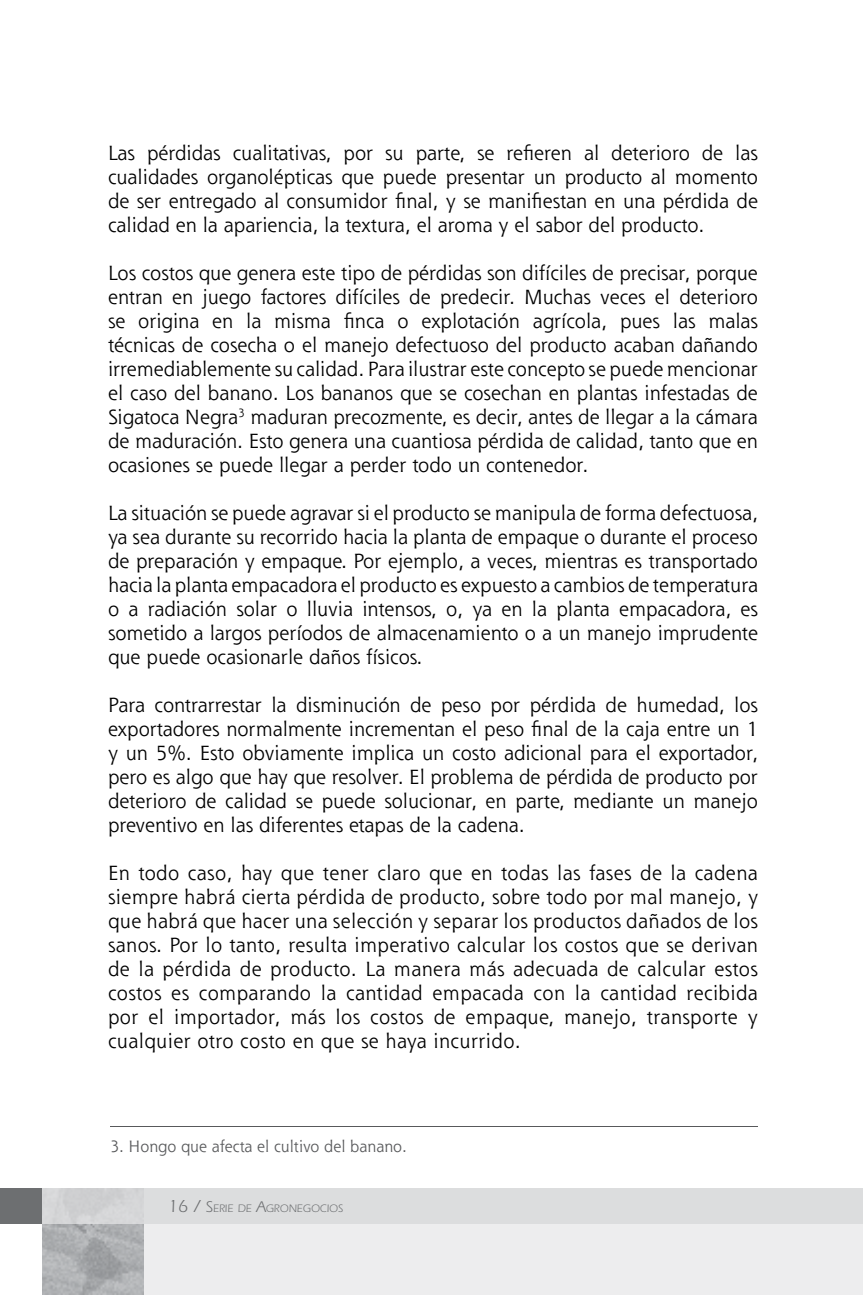
<style>
.page{position:relative;width:864px;height:1296px;background:#fff}
.page>*{position:absolute;margin:0;border:0;box-sizing:border-box;transform-origin:0 0}
.t1{font:20px/24px "Shannon";color:#000;text-align:justify}
.t2{font:16px "Shannon";color:#58595b}
.t3{font:11.2px "Itc Eras";color:#6d6f71}
.s1{font-size:18px}
.s2{font-size:16px}
</style>
<div class="page">
<div style="left:42px;top:1189px;width:821px;height:106px;background:#ededee"></div>
<div style="left:1px;top:1189px;width:862px;height:35px;background:#dcddde"></div>
<div style="left:0;top:1189px;width:42px;height:35px;background:#6d6f71"></div>
<img style="left:42px;top:1224px;width:102px;height:71px">
<div style="left:42px;top:1189px;width:102px;height:35px;background:#d3d4d6"></div>
<hr style="left:110px;top:1126px;width:648px;height:1px;background:#58595b">
<p class="t1" style="left:108px;top:141px;width:652px">Las pérdidas cualitativas, por su parte, se refieren al deterioro de las cualidades organolépticas que puede presentar un producto al momento de ser entregado al consumidor final, y se manifiestan en una pérdida de calidad en la apariencia, la textura, el aroma y el sabor del producto.</p>
<p class="t1" style="left:108px;top:261px;width:652px">Los costos que genera este tipo de pérdidas son difíciles de precisar, porque entran en juego factores difíciles de predecir. Muchas veces el deterioro se origina en la misma finca o explotación agrícola, pues las malas técnicas de cosecha o el manejo defectuoso del producto acaban dañando irremediablemente su calidad. Para ilustrar este concepto se puede mencionar el caso del banano. Los bananos que se cosechan en plantas infestadas de Sigatoca Negra<sup>3</sup> maduran precozmente, es decir, antes de llegar a la cámara de maduración. Esto genera una cuantiosa pérdida de calidad, tanto que en ocasiones se puede llegar a perder todo un contenedor.</p>
<p class="t1" style="left:108px;top:501px;width:652px">La situación se puede agravar si el producto se manipula de forma defectuosa, ya sea durante su recorrido hacia la planta de empaque o durante el proceso de preparación y empaque. Por ejemplo, a veces, mientras es transportado hacia la planta empacadora el producto es expuesto a cambios de temperatura o a radiación solar o lluvia intensos, o, ya en la planta empacadora, es sometido a largos períodos de almacenamiento o a un manejo imprudente que puede ocasionarle daños físicos.</p>
<p class="t1" style="left:108px;top:693px;width:652px">Para contrarrestar la disminución de peso por pérdida de humedad, los exportadores normalmente incrementan el peso final de la caja entre un 1 y un 5%. Esto obviamente implica un costo adicional para el exportador, pero es algo que hay que resolver. El problema de pérdida de producto por deterioro de calidad se puede solucionar, en parte, mediante un manejo preventivo en las diferentes etapas de la cadena.</p>
<p class="t1" style="left:108px;top:861px;width:652px">En todo caso, hay que tener claro que en todas las fases de la cadena siempre habrá cierta pérdida de producto, sobre todo por mal manejo, y que habrá que hacer una selección y separar los productos dañados de los sanos. Por lo tanto, resulta imperativo calcular los costos que se derivan de la pérdida de producto. La manera más adecuada de calcular estos costos es comparando la cantidad empacada con la cantidad recibida por el importador, más los costos de empaque, manejo, transporte y cualquier otro costo en que se haya incurrido.</p>
<p class="t2" style="left:110px;top:1136px;width:298px">3. Hongo que afecta el cultivo del banano.</p>
<p class="t3" style="left:168px;top:1202px;width:176px"><span class="s1">16 /</span> <span class="s2">S</span>ERIE DE <span class="s2">A</span>GRONEGOCIOS</p>
</div>
